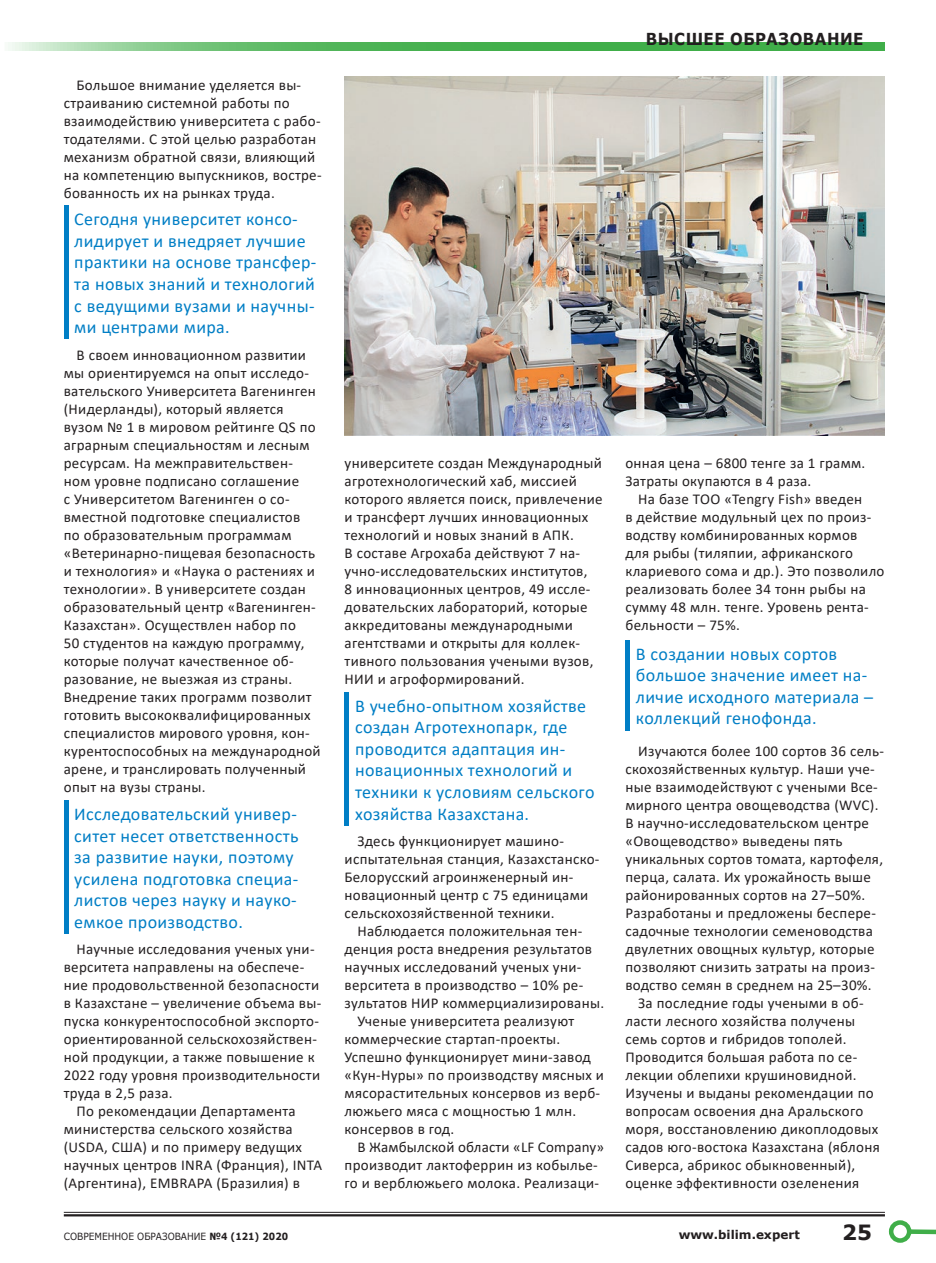
<style>
.page{position:relative;width:936px;height:1263px;background:#fff}
.page>*{position:absolute;margin:0;border:0;box-sizing:border-box;transform-origin:0 0}
.t1{font:700 21px "Verdana";color:#231f20}
.t2{font:18px/21.6px "Calibri";letter-spacing:.02em;color:#007ec5}
.t3{font:700 16.5px "Verdana";letter-spacing:.03em;color:#231f20;scale:.91 1}
.t4{font:15px/18px "Calibri";letter-spacing:.02em;color:#231f20}
.t5{font:700 12px "Verdana";color:#231f20}
.t6{font:9.9px "Verdana";color:#231f20;scale:.91 1}
.s1{font-weight:700}
</style>
<div class="page">
<hr style="left:64px;top:206px;width:4px;height:133px;background:#007ec5">
<hr style="left:64px;top:800px;width:4px;height:134px;background:#007ec5">
<div style="left:344px;top:692px;width:5px;height:133px;background:#007ec5"></div>
<div style="left:625px;top:640px;width:5px;height:90px;background:#007ec5"></div>
<img style="left:344px;top:77px;width:540px;height:358px">
<hr style="left:64px;top:1212px;width:820px;height:1px;background:#231f20">
<hr style="left:64px;top:1214px;width:820px;height:2px;background:#231f20">
<svg style="left:8px;top:43px;width:876px;height:8px;background:#5eba65"></svg>
<div style="left:909px;top:1229px;width:26px;height:5px;background:#40ae49"></div>
<div style="left:888px;top:1220px;width:23px;height:23px;border:4px solid #40ae49;border-radius:50%"></div>
<p class="t4" style="left:64px;top:76px;width:259px;text-indent:13px">Большое внимание уделяется вы&shy;страиванию системной работы по взаимодействию университета с рабо&shy;тодателями. С этой целью разработан механизм обратной связи, влияющий на компетенцию выпускников, востре&shy;бованность их на рынках труда.</p>
<p class="t2" style="left:74px;top:208px;width:243px">Сегодня университет консо&shy;лидирует и внедряет лучшие практики на основе трансфер&shy;та новых знаний и технологий с ведущими вузами и научны&shy;ми центрами мира.</p>
<p class="t4" style="left:64px;top:346px;width:258px;text-indent:13px">В своем инновационном развитии мы ориентируемся на опыт исследо&shy;вательского Университета Вагенинген (Нидерланды), который является вузом № 1 в мировом рейтинге QS по аграрным специальностям и лесным ресурсам. На межправительствен&shy;ном уровне подписано соглашение<br>с Университетом Вагенинген о со&shy;вместной подготовке специалистов<br>по образовательным программам «Ветеринарно-пищевая безопасность и технология» и «Наука о растениях и технологии». В университете создан образовательный центр «Вагенинген-Казахстан». Осуществлен набор по<br>50 студентов на каждую программу, которые получат качественное об&shy;разование, не выезжая из страны.<br>Внедрение таких программ позволит готовить высококвалифицированных специалистов мирового уровня, кон&shy;курентоспособных на международной арене, и транслировать полученный опыт на вузы страны.</p>
<p class="t2" style="left:74px;top:803px;width:226px">Исследовательский универ&shy;ситет несет ответственность за развитие науки, поэтому усилена подготовка специа&shy;листов через науку и науко&shy;емкое производство.</p>
<p class="t4" style="left:77px;top:940px;width:239px">Научные исследования ученых уни-</p>
<p class="t4" style="left:64px;top:958px;width:242px">верситета направлены на обеспече-</p>
<p class="t4" style="left:64px;top:976px;width:257px">ние продовольственной безопасности</p>
<p class="t4" style="left:64px;top:994px;width:259px">в Казахстане – увеличение объема вы-</p>
<p class="t4" style="left:64px;top:1012px;width:256px">пуска конкурентоспособной экспорто-</p>
<p class="t4" style="left:64px;top:1030px;width:255px">ориентированной сельскохозяйствен-</p>
<p class="t4" style="left:64px;top:1048px;width:252px">ной продукции, а также повышение к</p>
<p class="t4" style="left:64px;top:1066px;width:258px">2022 году уровня производительности</p>
<p class="t4" style="left:64px;top:1084px;width:110px">труда в 2,5 раза.</p>
<p class="t4" style="left:77px;top:1102px;width:221px">По рекомендации Департамента</p>
<p class="t4" style="left:64px;top:1120px;width:230px">министерства сельского хозяйства</p>
<p class="t4" style="left:64px;top:1138px;width:240px">(USDA, США) и по примеру ведущих</p>
<p class="t4" style="left:64px;top:1156px;width:260px">научных центров INRA (Франция), INTA</p>
<p class="t4" style="left:64px;top:1174px;width:237px">(Аргентина), EMBRAPA (Бразилия) в</p>
<p class="t3" style="left:646px;top:27px;width:240px">ВЫСШЕЕ ОБРАЗОВАНИЕ</p>
<p class="t4" style="left:344px;top:454px;width:259px">университете создан Международный агротехнологический хаб, миссией которого является поиск, привлечение и трансферт лучших инновационных технологий и новых знаний в АПК.<br>В составе Агрохаба действуют 7 на&shy;учно-исследовательских институтов,<br>8 инновационных центров, 49 иссле&shy;довательских лабораторий, которые аккредитованы международными агентствами и открыты для коллек&shy;тивного пользования учеными вузов, НИИ и агроформирований.</p>
<p class="t2" style="left:355px;top:694px;width:241px">В учебно-опытном хозяйстве создан Агротехнопарк, где проводится адаптация ин&shy;новационных технологий и техники к условиям сельского хозяйства Казахстана.</p>
<p class="t4" style="left:344px;top:832px;width:255px;text-indent:13px">Здесь функционирует машино&shy;испытательная станция, Казахстанско-Белорусский агроинженерный ин&shy;новационный центр с 75 единицами сельскохозяйственной техники.</p>
<p class="t4" style="left:357px;top:922px;width:226px">Наблюдается положительная тен-</p>
<p class="t4" style="left:344px;top:940px;width:249px">денция роста внедрения результатов</p>
<p class="t4" style="left:344px;top:958px;width:238px">научных исследований ученых уни-</p>
<p class="t4" style="left:344px;top:976px;width:240px">верситета в производство – 10% ре-</p>
<p class="t4" style="left:344px;top:994px;width:261px">зультатов НИР коммерциализированы.</p>
<p class="t4" style="left:357px;top:1012px;width:218px">Ученые университета реализуют</p>
<p class="t4" style="left:344px;top:1030px;width:217px">коммерческие стартап-проекты.</p>
<p class="t4" style="left:344px;top:1048px;width:248px">Успешно функционирует мини-завод</p>
<p class="t4" style="left:344px;top:1066px;width:261px">«Кун-Нуры» по производству мясных и</p>
<p class="t4" style="left:344px;top:1084px;width:257px">мясорастительных консервов из верб-</p>
<p class="t4" style="left:344px;top:1102px;width:233px">люжьего мяса с мощностью 1 млн.</p>
<p class="t4" style="left:344px;top:1120px;width:111px">консервов в год.</p>
<p class="t4" style="left:357px;top:1138px;width:248px">В Жамбылской области «LF Company»</p>
<p class="t4" style="left:344px;top:1156px;width:254px">производит лактоферрин из кобылье-</p>
<p class="t4" style="left:344px;top:1174px;width:256px">го и верблюжьего молока. Реализаци-</p>
<p class="t4" style="left:625px;top:454px;width:241px">онная цена – 6800 тенге за 1 грамм.<br>Затраты окупаются в 4 раза.</p>
<p class="t4" style="left:625px;top:490px;width:260px;text-indent:13px">На базе ТОО «Tengry Fish» введен<br>в действие модульный цех по произ&shy;водству комбинированных кормов для рыбы (тиляпии, африканского клариевого сома и др.). Это позволило реализовать более 34 тонн рыбы на сумму 48 млн. тенге. Уровень рента&shy;бельности – 75%.</p>
<p class="t2" style="left:636px;top:642px;width:239px">В создании новых сортов большое значение имеет на&shy;личие исходного материала – коллекций генофонда.</p>
<p class="t4" style="left:638px;top:742px;width:247px">Изучаются более 100 сортов 36 сель-</p>
<p class="t4" style="left:625px;top:760px;width:251px">скохозяйственных культур. Наши уче-</p>
<p class="t4" style="left:625px;top:778px;width:254px">ные взаимодействуют с учеными Все-</p>
<p class="t4" style="left:625px;top:796px;width:254px">мирного центра овощеводства (WVC).</p>
<p class="t4" style="left:625px;top:814px;width:245px">В научно-исследовательском центре</p>
<p class="t4" style="left:625px;top:832px;width:219px">«Овощеводство» выведены пять</p>
<p class="t4" style="left:625px;top:850px;width:259px">уникальных сортов томата, картофеля,</p>
<p class="t4" style="left:625px;top:868px;width:247px">перца, салата. Их урожайность выше</p>
<p class="t4" style="left:625px;top:886px;width:241px">районированных сортов на 27–50%.</p>
<p class="t4" style="left:625px;top:904px;width:252px">Разработаны и предложены беспере-</p>
<p class="t4" style="left:625px;top:922px;width:249px">садочные технологии семеноводства</p>
<p class="t4" style="left:625px;top:940px;width:251px">двулетних овощных культур, которые</p>
<p class="t4" style="left:625px;top:958px;width:251px">позволяют снизить затраты на произ-</p>
<p class="t4" style="left:625px;top:976px;width:248px">водство семян в среднем на 25–30%.</p>
<p class="t4" style="left:638px;top:994px;width:227px">За последние годы учеными в об-</p>
<p class="t4" style="left:625px;top:1012px;width:231px">ласти лесного хозяйства получены</p>
<p class="t4" style="left:625px;top:1030px;width:223px">семь сортов и гибридов тополей.</p>
<p class="t4" style="left:625px;top:1048px;width:233px">Проводится большая работа по се-</p>
<p class="t4" style="left:625px;top:1066px;width:233px">лекции облепихи крушиновидной.</p>
<p class="t4" style="left:625px;top:1084px;width:250px">Изучены и выданы рекомендации по</p>
<p class="t4" style="left:625px;top:1102px;width:239px">вопросам освоения дна Аральского</p>
<p class="t4" style="left:625px;top:1120px;width:254px">моря, восстановлению дикоплодовых</p>
<p class="t4" style="left:625px;top:1138px;width:256px">садов юго-востока Казахстана (яблоня</p>
<p class="t4" style="left:625px;top:1156px;width:231px">Сиверса, абрикос обыкновенный),</p>
<p class="t4" style="left:625px;top:1174px;width:235px">оценке эффективности озеленения</p>
<p class="t6" style="left:64px;top:1229px;width:248px">СОВРЕМЕННОЕ ОБРАЗОВАНИЕ <span class="s1">№4 (121) 2020</span></p>
<p class="t5" style="left:678px;top:1226px;width:123px">www.bilim.expert</p>
<h1 class="t1" style="left:842px;top:1217px;width:31px">25</h1>
</div>
